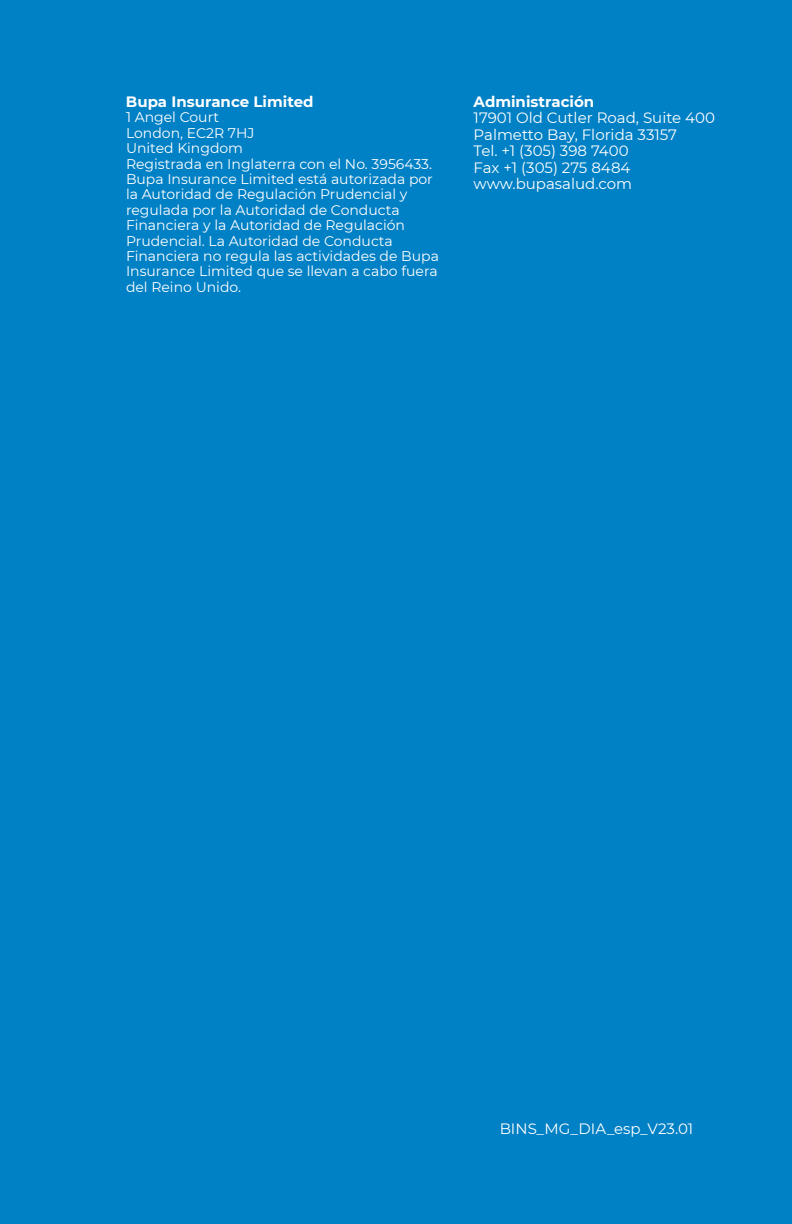
<style>
.page{position:relative;width:792px;height:1224px;background:#0080c5}
.page>*{position:absolute;margin:0;border:0;box-sizing:border-box;transform-origin:0 0}
.t1{font:15px/16.4px "Montserrat";color:#fff}
.t2{font:700 15px "Montserrat";color:#fff}
.t3{font:14px/15.4px "Montserrat";color:#fff}
</style>
<div class="page">
<p class="t2" style="left:126px;top:91px;width:189px">Bupa Insurance Limited</p>
<p class="t3" style="left:126px;top:109px;width:314px">1 Angel Court<br>London, EC2R 7HJ<br>United Kingdom<br>Registrada en Inglaterra con el No. 3956433.<br>Bupa Insurance Limited está autorizada por la Autoridad de Regulación Prudencial y regulada por la Autoridad de Conducta<br>Financiera y la Autoridad de Regulación<br>Prudencial. La Autoridad de Conducta<br>Financiera no regula las actividades de Bupa<br>Insurance Limited que se llevan a cabo fuera del Reino Unido.</p>
<p class="t2" style="left:474px;top:91px;width:122px">Administración</p>
<p class="t1" style="left:474px;top:109px;width:243px">17901 Old Cutler Road, Suite 400<br>Palmetto Bay, Florida 33157<br>Tel. +1 (305) 398 7400<br>Fax +1 (305) 275 8484 www.bupasalud.com</p>
<p class="t1" style="left:500px;top:1120px;width:195px">BINS_MG_DIA_esp_V23.01</p>
</div>
